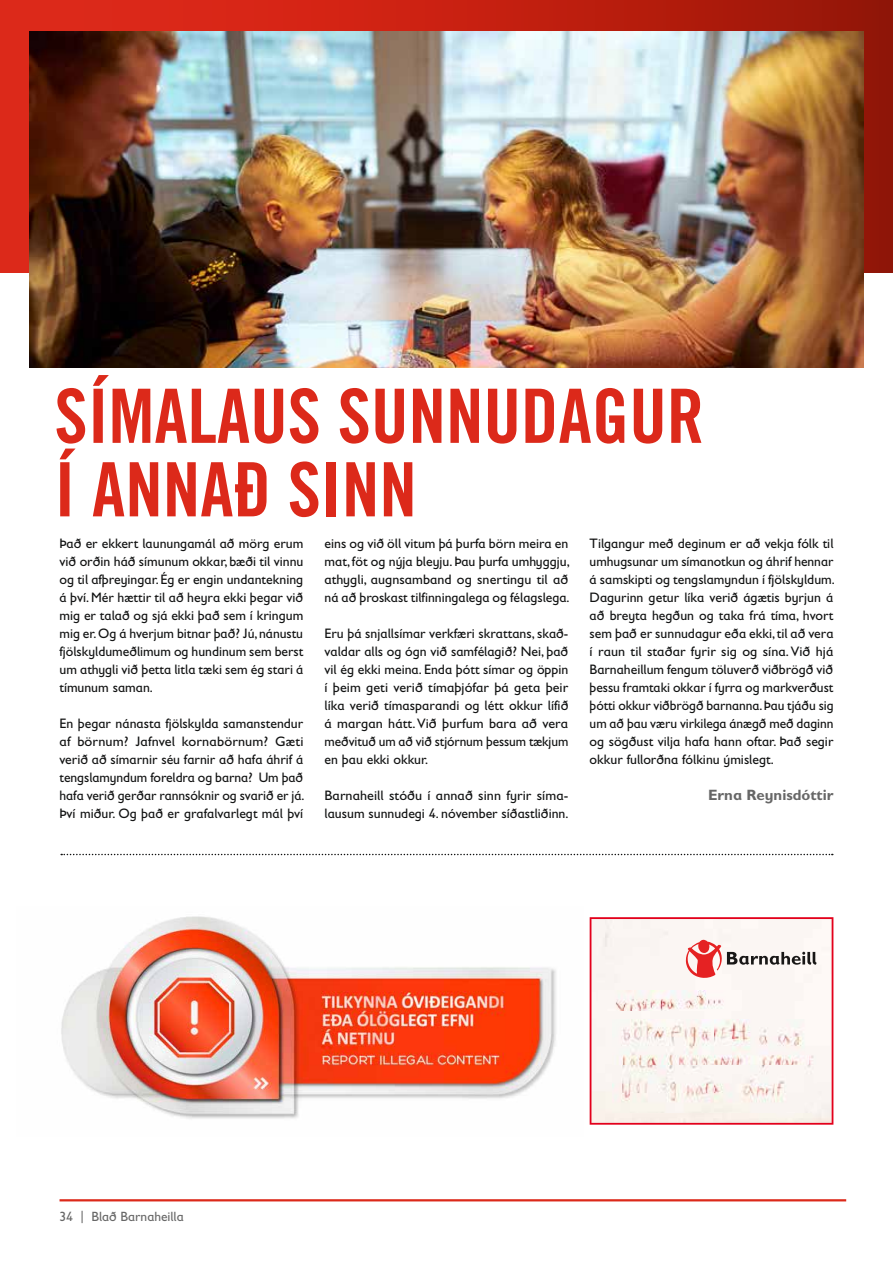
<style>
.page{position:relative;width:893px;height:1263px;background:#fff}
.page>*{position:absolute;margin:0;border:0;box-sizing:border-box;transform-origin:0 0}
.t1{font:75px/73.5px "Trade Gothic LT Std Bd Cn 20";color:#dc291a}
.t2{font:700 15px "Gill Sans Infant Std";color:#676767}
.t3{font:13.8px/18px "Gill Sans Infant Std";color:#111212;text-align:justify}
.t4{font:13.5px "Gill Sans Infant Std";color:#676767}
</style>
<div class="page">
<hr style="left:60px;top:1199px;width:786px;height:2px;background:#dc291a">
<svg style="left:0;top:0;width:893px;height:273px;background:#be2214"></svg>
<img style="left:30px;top:32px;width:833px;height:336px">
<svg style="left:61px;top:854px;width:772px;height:1px"></svg>
<img style="left:61px;top:916px;width:495px;height:203px">
<svg style="left:590px;top:917px;width:243px;height:208px;fill:#fbf6f3"></svg>
<img style="left:598px;top:990px;width:144px;height:20px">
<img style="left:612px;top:1019px;width:205px;height:94px">
<svg style="left:685px;top:939px;width:132px;height:39px"></svg>
<h1 class="t1" style="left:54px;top:379px;width:651px">SÍMALAUS SUNNUDAGUR<br>Í ANNAÐ SINN</h1>
<p class="t3" style="left:60px;top:534px;width:245px">Það er ekkert launungamál að mörg erum við orðin háð símunum okkar, bæði til vinnu og til afþreyingar. Ég er engin undantekning á því. Mér hættir til að heyra ekki þegar við mig er talað og sjá ekki það sem í kringum mig er. Og á hverjum bitnar það? Jú, nánustu fjölskyldumeðlimum og hundinum sem berst um athygli við þetta litla tæki sem ég stari á tímunum saman.</p>
<p class="t3" style="left:60px;top:714px;width:247px">En þegar nánasta fjölskylda samanstendur af börnum? Jafnvel kornabörnum? Gæti verið að símarnir séu farnir að hafa áhrif á tengslamyndum foreldra og barna? Um það hafa verið gerðar rannsóknir og svarið er já.<br>Því miður. Og það er grafalvarlegt mál því</p>
<p class="t3" style="left:325px;top:534px;width:247px">eins og við öll vitum þá þurfa börn meira en mat, föt og nýja bleyju. Þau þurfa umhyggju, athygli, augnsamband og snertingu til að ná að þroskast tilfinningalega og félagslega.</p>
<p class="t3" style="left:325px;top:624px;width:245px">Eru þá snjallsímar verkfæri skrattans, skað&shy;valdar alls og ógn við samfélagið? Nei, það vil ég ekki meina. Enda þótt símar og öppin í þeim geti verið tímaþjófar þá geta þeir líka verið tímasparandi og létt okkur lífið á margan hátt. Við þurfum bara að vera meðvituð um að við stjórnum þessum tækjum en þau ekki okkur.</p>
<p class="t3" style="left:325px;top:786px;width:245px">Barnaheill stóðu í annað sinn fyrir síma&shy;lausum sunnudegi 4. nóvember síðastliðinn.</p>
<p class="t3" style="left:590px;top:534px;width:247px">Tilgangur með deginum er að vekja fólk til umhugsunar um símanotkun og áhrif hennar á samskipti og tengslamyndun í fjölskyldum.<br>Dagurinn getur líka verið ágætis byrjun á að breyta hegðun og taka frá tíma, hvort sem það er sunnudagur eða ekki, til að vera í raun til staðar fyrir sig og sína. Við hjá Barnaheillum fengum töluverð viðbrögð við þessu framtaki okkar í fyrra og markverðust þótti okkur viðbrögð barnanna. Þau tjáðu sig um að þau væru virkilega ánægð með daginn og sögðust vilja hafa hann oftar. Það segir okkur fullorðna fólkinu ýmislegt.</p>
<p class="t2" style="left:708px;top:786px;width:127px">Erna Reynisdóttir</p>
<p class="t4" style="left:60px;top:1209px;width:126px">34 | Blað Barnaheilla</p>
</div>
